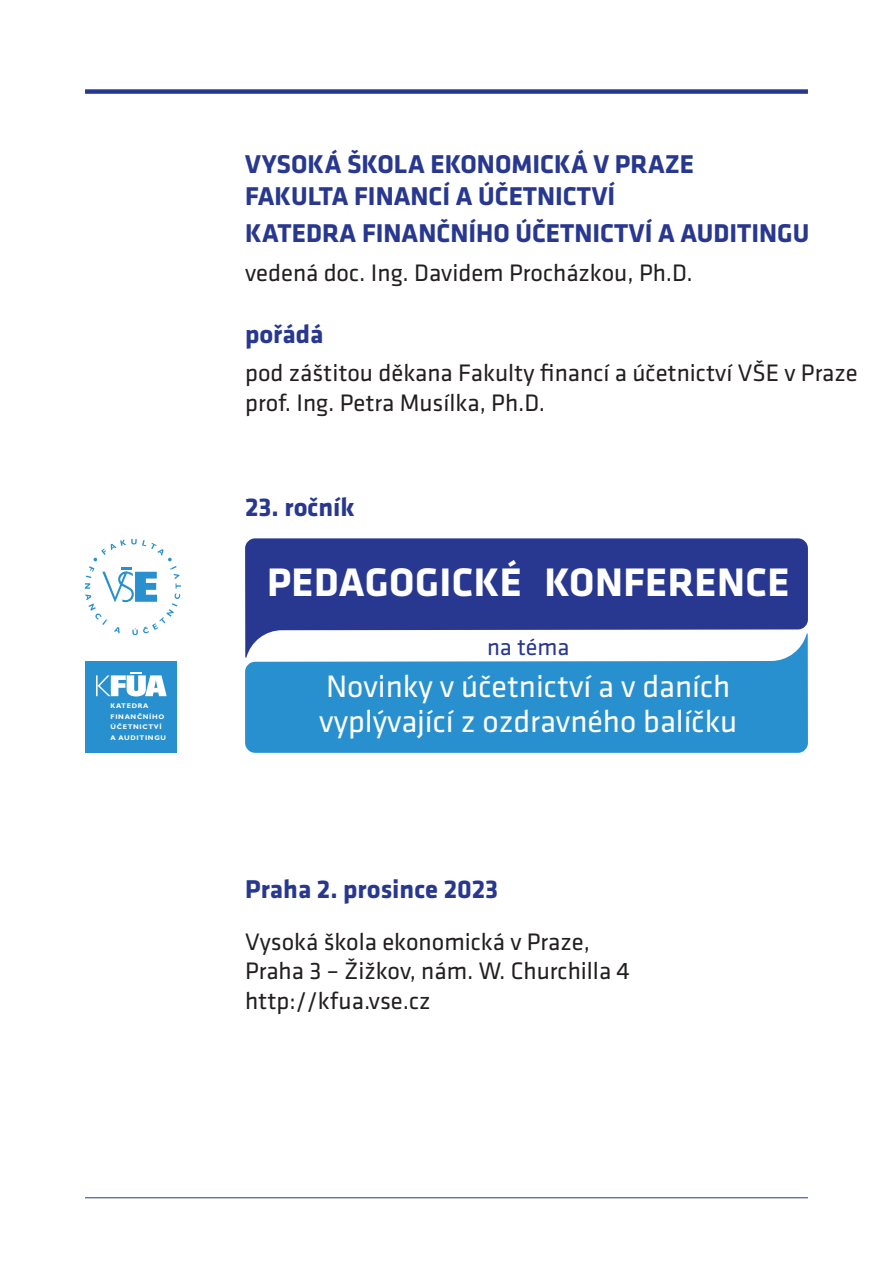
<style>
.page{position:relative;width:893px;height:1263px;background:#fff}
.page>*{position:absolute;margin:0;border:0;box-sizing:border-box;transform-origin:0 0}
.t1{font:700 41.25px "Klavika";letter-spacing:.01em;color:#fff}
.t2{font:32.1px/35.4px "Klavika";color:#fff}
.t3{font:700 26.7px/32.1px "Klavika";color:#283890}
.t4{font:24.75px/29.7px "Klavika";color:#231f20}
.t5{font:24.15px "Klavika";color:#283890}
.t6{font:700 6.75px/10.8px "Gill Sans CE";letter-spacing:.1em;color:#fff}
</style>
<div class="page">
<div style="left:85px;top:89px;width:723px;height:5px;background:#283890"></div>
<hr style="left:85px;top:1197px;width:723px;height:1px;background:#283890">
<div style="left:245px;top:659px;width:563px;height:94px;background:#2890cf"></div>
<svg style="left:245px;top:538px;width:563px;height:121px;fill:#283890"></svg>
<svg style="left:85px;top:539px;width:96px;height:96px"></svg>
<div style="left:86px;top:661px;width:91px;height:91px;background:#2890cf"></div>
<svg style="left:96px;top:672px;width:71px;height:24px"></svg>
<p class="t6" style="left:111px;top:700px;width:57px">KATEDRA<br>FINANČNÍHO<br>ÚČETNICTVÍ<br>A AUDITINGU</p>
<p class="t3" style="left:245px;top:149px;width:451px">VYSOKÁ ŠKOLA EKONOMICKÁ V PRAZE<br>FAKULTA FINANCÍ A ÚČETNICTVÍ</p>
<p class="t3" style="left:245px;top:218px;width:566px">KATEDRA FINANČNÍHO ÚČETNICTVÍ A AUDITINGU</p>
<p class="t4" style="left:245px;top:258px;width:449px">vedená doc. Ing. Davidem Procházkou, Ph.D.</p>
<p class="t3" style="left:245px;top:318px;width:80px">pořádá</p>
<p class="t4" style="left:245px;top:359px;width:614px">pod záštitou děkana Fakulty financí a účetnictví VŠE v Praze prof. Ing. Petra Musílka, Ph.D.</p>
<p class="t3" style="left:245px;top:492px;width:111px">23. ročník</p>
<h1 class="t1" style="left:267px;top:560px;width:524px">PEDAGOGICKÉ KONFERENCE</h1>
<p class="t5" style="left:487px;top:633px;width:84px">na téma</p>
<p class="t2" style="left:319px;top:669px;width:420px">Novinky v účetnictví a v daních vyplývající z ozdravného balíčku</p>
<p class="t3" style="left:245px;top:874px;width:255px">Praha 2. prosince 2023</p>
<p class="t4" style="left:245px;top:927px;width:386px">Vysoká škola ekonomická v Praze,<br>Praha 3 – Žižkov, nám. W. Churchilla 4 http://kfua.vse.cz</p>
</div>
